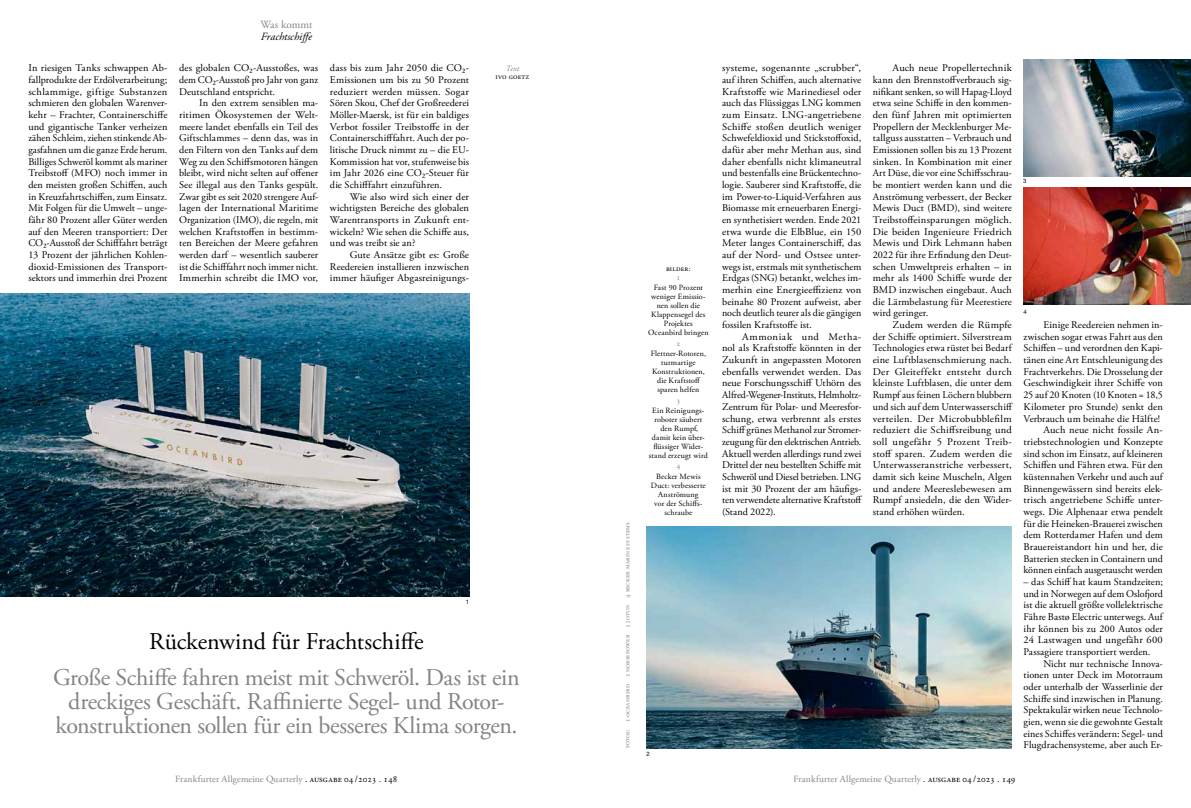
<style>
.page{position:relative;width:1191px;height:808px;background:#fff}
.page>*{position:absolute;margin:0;border:0;box-sizing:border-box;transform-origin:0 0}
.t1{font:24px/24px "Adobe Garamond Pro";letter-spacing:-.015em;color:#868280;text-align:center}
.t2{font:24px "Adobe Garamond Pro";letter-spacing:-.005em;color:#000}
.t3{font:italic 11px "Adobe Garamond Pro";color:#000}
.t4{font:11px "Adobe Garamond Pro";letter-spacing:-.005em;color:#868280}
.t5{font:10.2px/11.7px "Adobe Garamond Pro";letter-spacing:.005em;color:#000;text-align:justify}
.t6{font:10.2px "Adobe Garamond Pro";letter-spacing:-.015em;color:#000}
.t7{font:9.5px "Adobe Garamond Pro";color:#868280}
.t8{font:8px/9px "Adobe Garamond Pro";letter-spacing:.02em;color:#000;text-align:center}
.t9{font:8px "Adobe Garamond Pro";color:#868280}
.t10{font:italic 8px "Adobe Garamond Pro";color:#868280}
.t11{font:7px "Adobe Garamond Pro";letter-spacing:.03em;color:#868280}
.t12{font:6px "Helvetica Neue LT Pro";color:#000}
.s1{color:#000}
</style>
<div class="page">
<img style="left:0;top:293px;width:469px;height:304px">
<img style="left:1023px;top:60px;width:168px;height:116px">
<img style="left:1023px;top:188px;width:168px;height:117px">
<img style="left:646px;top:527px;width:365px;height:221px">
<p class="t4" style="left:260px;top:18px;width:54px">Was kommt</p>
<p class="t3" style="left:261px;top:30px;width:53px">Frachtschiffe</p>
<p class="t5" style="left:28px;top:62px;width:141px">In riesigen Tanks schwappen Ab&shy;fallprodukte der Erdölverarbeitung; schlammige, giftige Substanzen schmieren den globalen Warenver&shy;kehr – Frachter, Containerschiffe und gigantische Tanker verheizen zähen Schleim, ziehen stinkende Ab&shy;gasfahnen um die ganze Erde herum.<br>Billiges Schweröl kommt als mariner Treibstoff (MFO) noch immer in den meisten großen Schiffen, auch in Kreuzfahrtschiffen, zum Einsatz.<br>Mit Folgen für die Umwelt – unge&shy;fähr 80 Prozent aller Güter werden auf den Meeren transportiert: Der CO₂-Ausstoß der Schifffahrt beträgt 13 Prozent der jährlichen Kohlen&shy;dioxid-Emissionen des Transport&shy;sektors und immerhin drei Prozent</p>
<p class="t5" style="left:179px;top:62px;width:141px">des globalen CO₂-Ausstoßes, was dem CO₂-Ausstoß pro Jahr von ganz Deutschland entspricht.</p>
<p class="t5" style="left:179px;top:98px;width:141px;text-indent:20px">In den extrem sensiblen ma&shy;ritimen Ökosystemen der Welt&shy;meere landet ebenfalls ein Teil des Giftschlammes – denn das, was in den Filtern von den Tanks auf dem Weg zu den Schiffsmotoren hängen bleibt, wird nicht selten auf offener See illegal aus den Tanks gespült.<br>Zwar gibt es seit 2020 strengere Auf&shy;lagen der International Maritime Organization (IMO), die regeln, mit welchen Kraftstoffen in bestimm&shy;ten Bereichen der Meere gefahren werden darf – wesentlich sauberer ist die Schifffahrt noch immer nicht.<br>Immerhin schreibt die IMO vor,</p>
<p class="t5" style="left:330px;top:62px;width:141px">dass bis zum Jahr 2050 die CO₂- Emissionen um bis zu 50 Prozent reduziert werden müssen. Sogar Sören Skou, Chef der Großreederei Möller-Maersk, ist für ein baldiges Verbot fossiler Treibstoffe in der Containerschifffahrt. Auch der po&shy;litische Druck nimmt zu – die EU-Kommission hat vor, stufenweise bis im Jahr 2026 eine CO₂-Steuer für die Schifffahrt einzuführen.</p>
<p class="t5" style="left:330px;top:191px;width:141px;text-indent:20px">Wie also wird sich einer der wichtigsten Bereiche des globalen Warentransports in Zukunft ent&shy;wickeln? Wie sehen die Schiffe aus, und was treibt sie an?</p>
<p class="t5" style="left:330px;top:249px;width:141px;text-indent:20px">Gute Ansätze gibt es: Große Reedereien installieren inzwischen immer häufiger Abgasreinigungs-</p>
<p class="t10" style="left:506px;top:64px;width:15px">Text</p>
<p class="t8" style="left:495px;top:73px;width:35px">ivo goetz</p>
<p class="t12" style="left:466px;top:598px;width:5px">1</p>
<h1 class="t2" style="left:149px;top:627px;width:276px">Rückenwind für Frachtschiffe</h1>
<h1 class="t1" style="left:53px;top:666px;width:468px">Große Schiffe fahren meist mit Schweröl. Das ist ein dreckiges Geschäft. Raffinierte Segel- und Rotor&shy;konstruktionen sollen für ein besseres Klima sorgen.</h1>
<p class="t11" style="left:623px;top:748px;width:228px;rotate:-90deg">fotos: 1 oceanbird 2 norsepower 3 jotun 4 becker marine systems</p>
<p class="t8" style="left:666px;top:264px;width:26px">bilder:</p>
<p class="t9" style="left:676px;top:273px;width:5px">1</p>
<p class="t8" style="left:648px;top:284px;width:62px">Fast 90 Prozent weniger Emissio&shy;nen sollen die<br>Klappensegel des<br>Projektes<br>Oceanbird bringen</p>
<p class="t9" style="left:676px;top:338px;width:5px">2</p>
<p class="t8" style="left:651px;top:349px;width:57px">Flettner-Rotoren, turmartige<br>Konstruktionen, die Kraftstoff sparen helfen</p>
<p class="t9" style="left:676px;top:395px;width:5px">3</p>
<p class="t8" style="left:649px;top:406px;width:60px">Ein Reinigungs&shy;roboter säubert den Rumpf,<br>damit kein über&shy;flüssiger Wider&shy;stand erzeugt wird</p>
<p class="t9" style="left:676px;top:461px;width:5px">4</p>
<p class="t8" style="left:651px;top:472px;width:56px">Becker Mewis<br>Duct: verbesserte<br>Anströmung<br>vor der Schiffs&shy;schraube</p>
<p class="t5" style="left:722px;top:62px;width:141px">systeme, sogenannte „scrubber“, auf ihren Schiffen, auch alternative Kraftstoffe wie Marinediesel oder auch das Flüssiggas LNG kommen zum Einsatz. LNG-angetriebene Schiffe stoßen deutlich weniger Schwefeldioxid und Stickstoffoxid, dafür aber mehr Methan aus, sind daher ebenfalls nicht klimaneutral und bestenfalls eine Brückentechno&shy;logie. Sauberer sind Kraftstoffe, die im Power-to-Liquid-Verfahren aus Biomasse mit erneuerbaren Energi&shy;en synthetisiert werden. Ende 2021 etwa wurde die ElbBlue, ein 150<br>Meter langes Containerschiff, das auf der Nord- und Ostsee unter&shy;wegs ist, erstmals mit synthetischem Erdgas (SNG) betankt, welches im&shy;merhin eine Energieeffizienz von beinahe 80 Prozent aufweist, aber noch deutlich teurer als die gängigen fossilen Kraftstoffe ist.</p>
<p class="t5" style="left:722px;top:331px;width:142px;text-indent:20px">Ammoniak und Metha&shy;nol als Kraftstoffe könnten in der Zukunft in angepassten Motoren ebenfalls verwendet werden. Das neue Forschungsschiff Uthörn des Alfred-Wegener-Instituts, Helmholtz-Zentrum für Polar- und Meeresfor&shy;schung, etwa verbrennt als erstes Schiff grünes Methanol zur Stromer&shy;zeugung für den elektrischen Antrieb.<br>Aktuell werden allerdings rund zwei Drittel der neu bestellten Schiffe mit Schweröl und Diesel betrieben. LNG ist mit 30 Prozent der am häufigs&shy;ten verwendete alternative Kraftstoff (Stand 2022).</p>
<p class="t5" style="left:872px;top:62px;width:141px;text-indent:20px">Auch neue Propellertechnik kann den Brennstoffverbrauch sig&shy;nifikant senken, so will Hapag-Lloyd etwa seine Schiffe in den kommen&shy;den fünf Jahren mit optimierten Propellern der Mecklenburger Me&shy;tallguss ausstatten – Verbrauch und Emissionen sollen bis zu 13 Prozent sinken. In Kombination mit einer Art Düse, die vor eine Schiffsschrau&shy;be montiert werden kann und die Anströmung verbessert, der Becker Mewis Duct (BMD), sind weitere Treibstoffeinsparungen möglich.<br>Die beiden Ingenieure Friedrich Mewis und Dirk Lehmann haben 2022 für ihre Erfindung den Deut&shy;schen Umweltpreis erhalten – in mehr als 1400 Schiffe wurde der BMD inzwischen eingebaut. Auch die Lärmbelastung für Meerestiere wird geringer.</p>
<p class="t5" style="left:872px;top:319px;width:142px;text-indent:20px">Zudem werden die Rümpfe der Schiffe optimiert. Silverstream Technologies etwa rüstet bei Bedarf eine Luftblasenschmierung nach.<br>Der Gleiteffekt entsteht durch kleinste Luftblasen, die unter dem Rumpf aus feinen Löchern blubbern und sich auf dem Unterwasserschiff verteilen. Der Microbubblefilm reduziert die Schiffsreibung und soll ungefähr 5 Prozent Treib&shy;stoff sparen. Zudem werden die Unterwasseranstriche verbessert, damit sich keine Muscheln, Algen und andere Meereslebewesen am Rumpf ansiedeln, die den Wider&shy;stand erhöhen würden.</p>
<p class="t12" style="left:646px;top:750px;width:5px">2</p>
<p class="t7" style="left:175px;top:773px;width:224px">Frankfurter Allgemeine Quarterly <span class="s1">. ausgabe 04 /2023 . 148</span></p>
<p class="t7" style="left:793px;top:773px;width:223px">Frankfurter Allgemeine Quarterly <span class="s1">. ausgabe 04 /2023 . 149</span></p>
<p class="t12" style="left:1023px;top:178px;width:5px">3</p>
<p class="t12" style="left:1023px;top:308px;width:5px">4</p>
<p class="t5" style="left:1043px;top:319px;width:121px">Einige Reedereien nehmen in-</p>
<p class="t5" style="left:1023px;top:331px;width:141px">zwischen sogar etwas Fahrt aus den</p>
<p class="t5" style="left:1023px;top:343px;width:141px">Schiffen – und verordnen den Kapi-</p>
<p class="t5" style="left:1023px;top:354px;width:141px">tänen eine Art Entschleunigung des</p>
<p class="t5" style="left:1023px;top:366px;width:141px">Frachtverkehrs. Die Drosselung der</p>
<p class="t5" style="left:1023px;top:378px;width:141px">Geschwindigkeit ihrer Schiffe von</p>
<p class="t6" style="left:1023px;top:389px;width:141px">25 auf 20 Knoten (10 Knoten = 18,5</p>
<p class="t5" style="left:1023px;top:401px;width:141px">Kilometer pro Stunde) senkt den</p>
<p class="t5" style="left:1023px;top:413px;width:138px">Verbrauch um beinahe die Hälfte!</p>
<p class="t5" style="left:1043px;top:424px;width:121px">Auch neue nicht fossile An-</p>
<p class="t5" style="left:1023px;top:436px;width:141px">triebstechnologien und Konzepte</p>
<p class="t5" style="left:1023px;top:448px;width:141px">sind schon im Einsatz, auf kleineren</p>
<p class="t5" style="left:1023px;top:459px;width:141px">Schiffen und Fähren etwa. Für den</p>
<p class="t5" style="left:1023px;top:471px;width:142px">küstennahen Verkehr und auch auf</p>
<p class="t5" style="left:1023px;top:483px;width:141px">Binnengewässern sind bereits elek-</p>
<p class="t5" style="left:1023px;top:494px;width:141px">trisch angetriebene Schiffe unter-</p>
<p class="t5" style="left:1023px;top:506px;width:141px">wegs. Die Alphenaar etwa pendelt</p>
<p class="t5" style="left:1023px;top:518px;width:141px">für die Heineken-Brauerei zwischen</p>
<p class="t5" style="left:1023px;top:529px;width:141px">dem Rotterdamer Hafen und dem</p>
<p class="t5" style="left:1023px;top:541px;width:141px">Brauereistandort hin und her, die</p>
<p class="t5" style="left:1023px;top:553px;width:141px">Batterien stecken in Containern und</p>
<p class="t5" style="left:1023px;top:565px;width:141px">können einfach ausgetauscht werden</p>
<p class="t5" style="left:1023px;top:576px;width:142px">– das Schiff hat kaum Standzeiten; und in Norwegen auf dem Oslofjord ist die aktuell größte vollelektrische Fähre Bastø Electric unterwegs. Auf ihr können bis zu 200 Autos oder 24 Lastwagen und ungefähr 600<br>Passagiere transportiert werden.</p>
<p class="t5" style="left:1023px;top:658px;width:141px;text-indent:20px">Nicht nur technische Innova&shy;tionen unter Deck im Motorraum oder unterhalb der Wasserlinie der Schiffe sind inzwischen in Planung.<br>Spektakulär wirken neue Technolo&shy;gien, wenn sie die gewohnte Gestalt eines Schiffes verändern: Segel- und Flugdrachensysteme, aber auch Er-</p>
</div>
